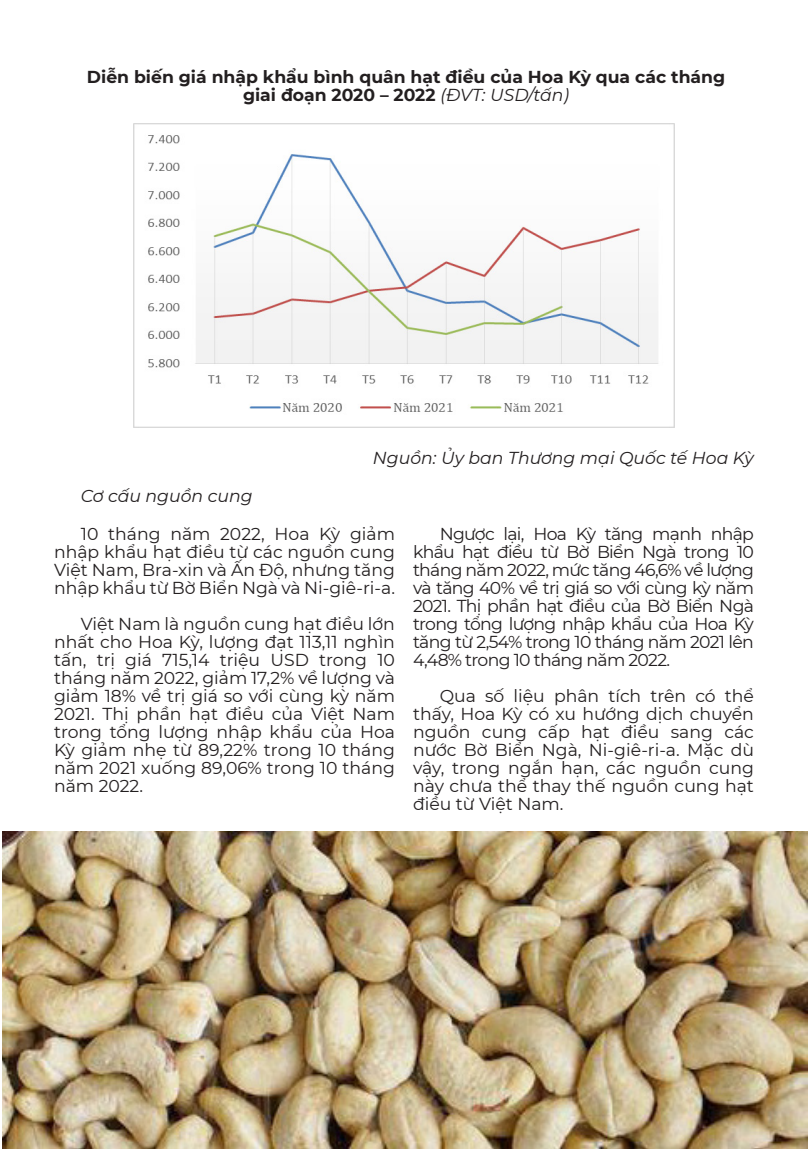
<style>
.page{position:relative;width:808px;height:1149px;background:#fff}
.page>*{position:absolute;margin:0;border:0;box-sizing:border-box;transform-origin:0 0}
.Default{font:17.25px/18px "Montserrat";color:#231f20;text-align:justify}
.Heading_1_Heading_1{font:700 17.25px/18px "Montserrat";color:#231f20;text-align:center}
.Default-2{font:italic 17.25px "Montserrat";color:#231f20}
.s1{font-weight:400;font-style:italic}
</style>
<div class="page">
<img style="left:133px;top:123px;width:542px;height:305px">
<img style="left:2px;top:831px;width:806px;height:317px">
<p class="Heading_1_Heading_1" style="left:87px;top:67px;width:640px">Diễn biến giá nhập khẩu bình quân hạt điều của Hoa Kỳ qua các tháng giai đoạn 2020 – 2022 <span class="s1">(ĐVT: USD/tấn)</span></p>
<p class="Default-2" style="left:373px;top:446px;width:383px">Nguồn: Ủy ban Thương mại Quốc tế Hoa Kỳ</p>
<p class="Default-2" style="left:81px;top:483px;width:173px">Cơ cấu nguồn cung</p>
<p class="Default" style="left:54px;top:524px;width:342px;text-indent:27px">10 tháng năm 2022, Hoa Kỳ giảm nhập khẩu hạt điều từ các nguồn cung Việt Nam, Bra-xin và Ấn Độ, nhưng tăng nhập khẩu từ Bờ Biển Ngà và Ni-giê-ri-a.</p>
<p class="Default" style="left:54px;top:614px;width:342px;text-indent:27px">Việt Nam là nguồn cung hạt điều lớn nhất cho Hoa Kỳ, lượng đạt 113,11 nghìn tấn, trị giá 715,14 triệu USD trong 10 tháng năm 2022, giảm 17,2% về lượng và giảm 18% về trị giá so với cùng kỳ năm 2021. Thị phần hạt điều của Việt Nam trong tổng lượng nhập khẩu của Hoa Kỳ giảm nhẹ từ 89,22% trong 10 tháng năm 2021 xuống 89,06% trong 10 tháng năm 2022.</p>
<p class="Default" style="left:413px;top:524px;width:342px;text-indent:27px">Ngược lại, Hoa Kỳ tăng mạnh nhập khẩu hạt điều từ Bờ Biển Ngà trong 10 tháng năm 2022, mức tăng 46,6% về lượng và tăng 40% về trị giá so với cùng kỳ năm 2021. Thị phần hạt điều của Bờ Biển Ngà trong tổng lượng nhập khẩu của Hoa Kỳ tăng từ 2,54% trong 10 tháng năm 2021 lên 4,48% trong 10 tháng năm 2022.</p>
<p class="Default" style="left:413px;top:686px;width:342px;text-indent:27px">Qua số liệu phân tích trên có thể thấy, Hoa Kỳ có xu hướng dịch chuyển nguồn cung cấp hạt điều sang các nước Bờ Biển Ngà, Ni-giê-ri-a. Mặc dù vậy, trong ngắn hạn, các nguồn cung này chưa thể thay thế nguồn cung hạt điều từ Việt Nam.</p>
</div>
